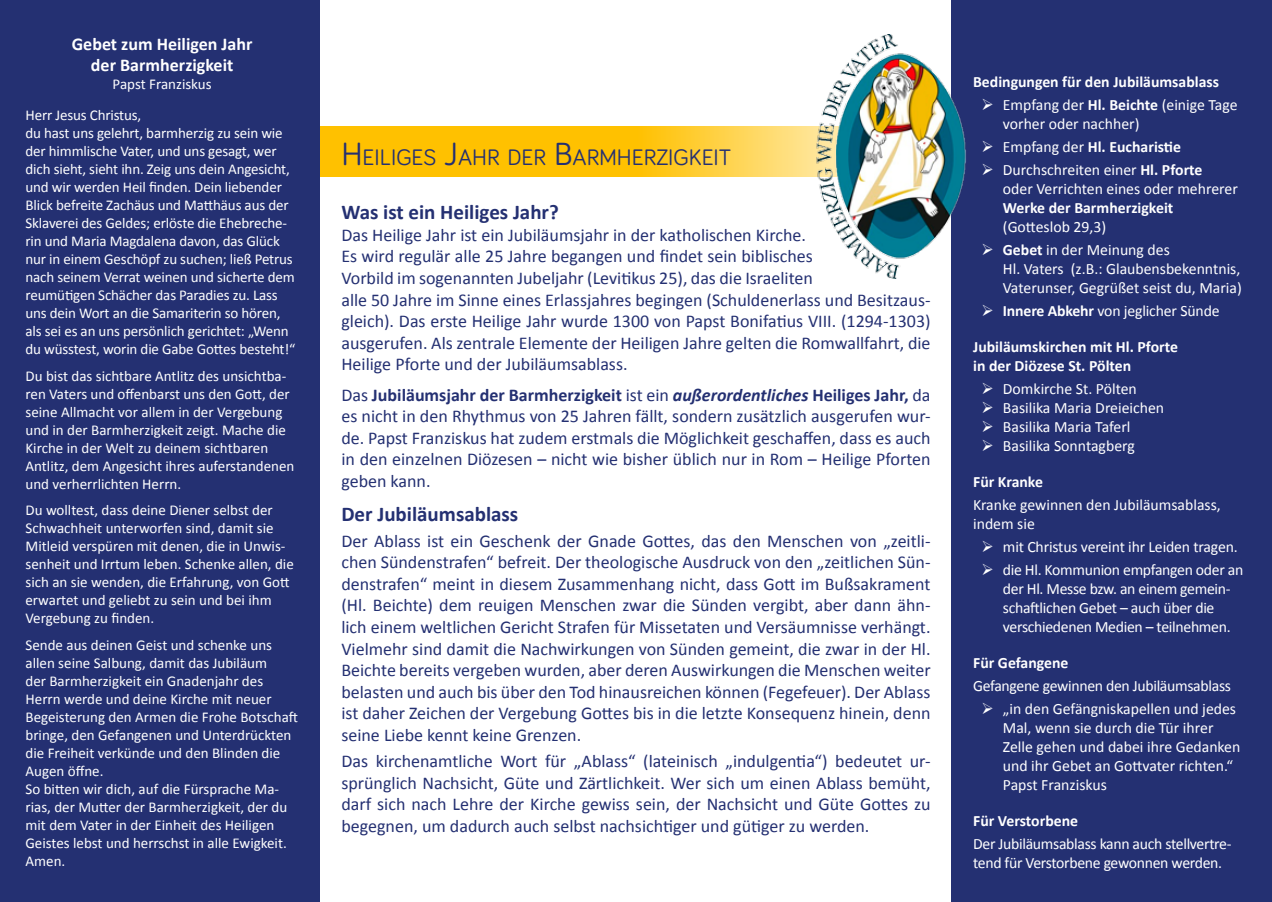
<style>
.page{position:relative;width:1272px;height:902px;background:#fff}
.page>*{position:absolute;margin:0;border:0;box-sizing:border-box;transform-origin:0 0}
.t1{font:23.1px "Bariol";color:#243072}
.t2{font:700 21px "Calibri";color:#243072}
.t3{font:18px/21.6px "Calibri";color:#243072;text-align:justify}
.t4{font:700 18px/21.6px "Calibri";color:#fff;text-align:center}
.t5{font:15.75px/18.9px "Calibri";letter-spacing:-.005em;color:#fff}
.t6{font:700 15.75px/18.9px "Calibri";color:#fff}
.t7{font:15px/18px "Calibri";color:#fff}
.s1{font-size:33px}
.s2{font-weight:700}
.s3{font-weight:700;font-style:italic}
.s4{font-weight:400}
</style>
<div class="page">
<div style="left:951px;top:0;width:320px;height:901px;background:#243072"></div>
<div style="left:0;top:0;width:320px;height:901px;background:#243072"></div>
<svg style="left:320px;top:126px;width:493px;height:51px;background:#ffc71a"></svg>
<img style="left:813px;top:34px;width:153px;height:244px">
<p class="t4" style="left:72px;top:33px;width:182px">Gebet zum Heiligen Jahr der Barmherzigkeit</p>
<p class="t7" style="left:26px;top:69px;width:188px;line-height:30.8px;text-indent:87px">Papst Franziskus<br>Herr Jesus Christus,</p>
<p class="t7" style="left:26px;top:124px;width:271px">du hast uns gelehrt, barmherzig zu sein wie der himmlische Vater, und uns gesagt, wer dich sieht, sieht ihn. Zeig uns dein Angesicht, und wir werden Heil finden. Dein liebender Blick befreite Zachäus und Matthäus aus der Sklaverei des Geldes; erlöste die Ehebreche&shy;rin und Maria Magdalena davon, das Glück nur in einem Geschöpf zu suchen; ließ Petrus nach seinem Verrat weinen und sicherte dem reumütigen Schächer das Paradies zu. Lass uns dein Wort an die Samariterin so hören, als sei es an uns persönlich gerichtet: „Wenn du wüsstest, worin die Gabe Gottes besteht!“</p>
<p class="t7" style="left:26px;top:366px;width:270px">Du bist das sichtbare Antlitz des unsichtba&shy;ren Vaters und offenbarst uns den Gott, der seine Allmacht vor allem in der Vergebung und in der Barmherzigkeit zeigt. Mache die Kirche in der Welt zu deinem sichtbaren Antlitz, dem Angesicht ihres auferstandenen und verherrlichten Herrn.</p>
<p class="t7" style="left:26px;top:501px;width:270px">Du wolltest, dass deine Diener selbst der Schwachheit unterworfen sind, damit sie Mitleid verspüren mit denen, die in Unwis&shy;senheit und Irrtum leben. Schenke allen, die sich an sie wenden, die Erfahrung, von Gott erwartet und geliebt zu sein und bei ihm Vergebung zu finden.</p>
<p class="t7" style="left:26px;top:635px;width:274px">Sende aus deinen Geist und schenke uns allen seine Salbung, damit das Jubiläum<br>der Barmherzigkeit ein Gnadenjahr des Herrn werde und deine Kirche mit neuer Begeisterung den Armen die Frohe Botschaft bringe, den Gefangenen und Unterdrückten die Freiheit verkünde und den Blinden die Augen öffne.<br>So bitten wir dich, auf die Fürsprache Ma&shy;rias, der Mutter der Barmherzigkeit, der du mit dem Vater in der Einheit des Heiligen Geistes lebst und herrschst in alle Ewigkeit.<br>Amen.</p>
<p class="t1" style="left:341px;top:141px;width:391px"><span class="s1">H</span>EILIGES <span class="s1">J</span>AH R DER <span class="s1">B</span>ARMH ERZIGKEIT</p>
<p class="t2" style="left:341px;top:199px;width:219px">Was ist ein Heiliges Jahr?</p>
<p class="t3" style="left:341px;top:224px;width:590px;text-align:left">Das Heilige Jahr ist ein Jubiläumsjahr in der katholischen Kirche.<br>Es wird regulär alle 25 Jahre begangen und findet sein biblisches<br>Vorbild im sogenannten Jubeljahr (Levitikus 25), das die Israeliten<br>alle 50 Jahre im Sinne eines Erlassjahres begingen (Schuldenerlass und Besitzaus&shy;gleich). Das erste Heilige Jahr wurde 1300 von Papst Bonifatius VIII. (1294-1303) ausgerufen. Als zentrale Elemente der Heiligen Jahre gelten die Romwallfahrt, die Heilige Pforte und der Jubiläumsablass.</p>
<p class="t3" style="left:341px;top:384px;width:590px">Das <span class="s2">Jubiläumsjahr der Barmherzigkeit</span> ist ein <span class="s3">außerordentliches</span> <span class="s2">Heiliges Jahr,</span> da es nicht in den Rhythmus von 25 Jahren fällt, sondern zusätzlich ausgerufen wur&shy;de. Papst Franziskus hat zudem erstmals die Möglichkeit geschaffen, dass es auch in den einzelnen Diözesen – nicht wie bisher üblich nur in Rom – Heilige Pforten geben kann.</p>
<p class="t2" style="left:341px;top:500px;width:178px">Der Jubiläumsablass</p>
<p class="t3" style="left:341px;top:529px;width:590px">Der Ablass ist ein Geschenk der Gnade Gottes, das den Menschen von „zeitli&shy;chen Sündenstrafen“ befreit. Der theologische Ausdruck von den „zeitlichen Sün&shy;denstrafen“ meint in diesem Zusammenhang nicht, dass Gott im Bußsakrament (Hl. Beichte) dem reuigen Menschen zwar die Sünden vergibt, aber dann ähn&shy;lich einem weltlichen Gericht Strafen für Missetaten und Versäumnisse verhängt.<br>Vielmehr sind damit die Nachwirkungen von Sünden gemeint, die zwar in der Hl.<br>Beichte bereits vergeben wurden, aber deren Auswirkungen die Menschen weiter belasten und auch bis über den Tod hinausreichen können (Fegefeuer). Der Ablass ist daher Zeichen der Vergebung Gottes bis in die letzte Konsequenz hinein, denn seine Liebe kennt keine Grenzen.</p>
<p class="t3" style="left:341px;top:750px;width:590px">Das kirchenamtliche Wort für „Ablass“ (lateinisch „indulgentia“) bedeutet ur&shy;sprünglich Nachsicht, Güte und Zärtlichkeit. Wer sich um einen Ablass bemüht, darf sich nach Lehre der Kirche gewiss sein, der Nachsicht und Güte Gottes zu begegnen, um dadurch auch selbst nachsichtiger und gütiger zu werden.</p>
<p class="t6" style="left:973px;top:72px;width:247px">Bedingungen für den Jubiläumsablass</p>
<p class="t5" style="left:1002px;top:95px;width:236px;text-indent:-21px">➢ Empfang der <span class="s2">Hl. Beichte</span> (einige Tage vorher oder nachher)</p>
<p class="t6" style="left:981px;top:137px;width:201px">➢ <span class="s4">Empfang der</span> Hl. Eucharistie</p>
<p class="t5" style="left:1002px;top:161px;width:236px;text-indent:-21px">➢ Durchschreiten einer <span class="s2">Hl. Pforte<br></span>oder Verrichten eines oder mehrerer</p>
<p class="t6" style="left:1002px;top:198px;width:172px">Werke der Barmherzigkeit</p>
<p class="t5" style="left:1002px;top:217px;width:105px">(Gotteslob 29,3)</p>
<p class="t5" style="left:1002px;top:240px;width:240px;text-indent:-21px">➢ <span class="s2">Gebet</span> in der Meinung des<br>Hl. Vaters (z.B.: Glaubensbekenntnis,<br>Vaterunser, Gegrüßet seist du, Maria)</p>
<p class="t5" style="left:981px;top:301px;width:239px">➢ <span class="s2">Innere Abkehr</span> von jeglicher Sünde</p>
<p class="t6" style="left:973px;top:337px;width:206px">Jubiläumskirchen mit Hl. Pforte in der Diözese St. Pölten</p>
<p class="t5" style="left:981px;top:379px;width:157px">➢ Domkirche St. Pölten</p>
<p class="t5" style="left:981px;top:398px;width:184px">➢ Basilika Maria Dreieichen</p>
<p class="t5" style="left:981px;top:417px;width:150px">➢ Basilika Maria Taferl</p>
<p class="t5" style="left:981px;top:436px;width:155px">➢ Basilika Sonntagberg</p>
<p class="t6" style="left:973px;top:472px;width:71px">Für Kranke</p>
<p class="t5" style="left:973px;top:495px;width:249px">Kranke gewinnen den Jubiläumsablass, indem sie</p>
<p class="t5" style="left:981px;top:537px;width:258px">➢ mit Christus vereint ihr Leiden tragen.</p>
<p class="t5" style="left:981px;top:560px;width:263px;text-align:center">➢ die Hl. Kommunion empfangen oder an der Hl. Messe bzw. an einem gemein&shy;schaftlichen Gebet – auch über die verschiedenen Medien – teilnehmen.</p>
<p class="t6" style="left:973px;top:653px;width:97px">Für Gefangene</p>
<p class="t5" style="left:973px;top:676px;width:259px">Gefangene gewinnen den Jubiläumsablass</p>
<p class="t5" style="left:1002px;top:699px;width:239px;text-indent:-21px">➢ „in den Gefängniskapellen und jedes<br>Mal, wenn sie durch die Tür ihrer<br>Zelle gehen und dabei ihre Gedanken und ihr Gebet an Gottvater richten.“<br>Papst Franziskus</p>
<p class="t6" style="left:973px;top:811px;width:106px">Für Verstorbene</p>
<p class="t5" style="left:973px;top:834px;width:260px">Der Jubiläumsablass kann auch stellvertre&shy;tend für Verstorbene gewonnen werden.</p>
</div>
